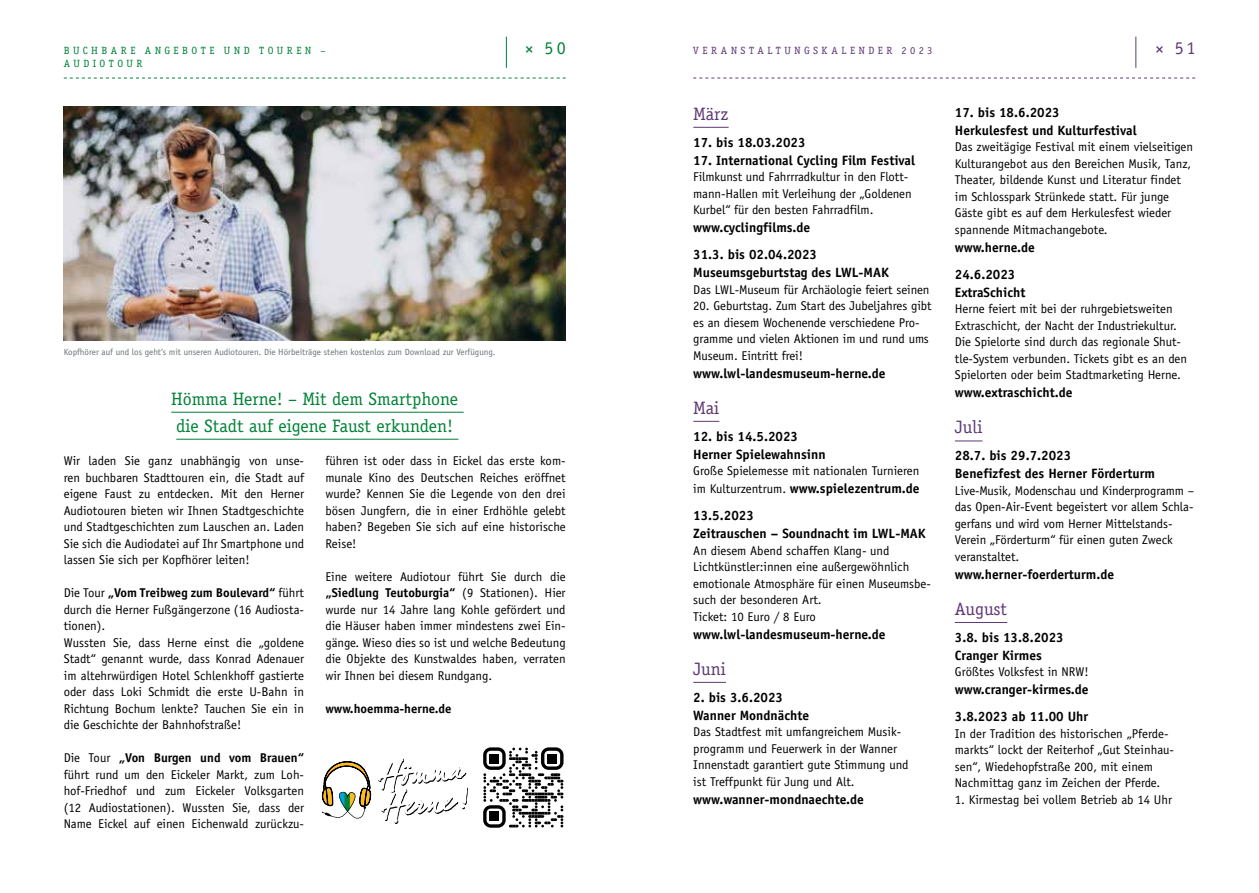
<style>
.page{position:relative;width:1259px;height:893px;background:#fff}
.page>*{position:absolute;margin:0;border:0;box-sizing:border-box;transform-origin:0 0}
.t1{font:18px/27px "Officina Serif";color:#008237}
.t2{font:18px "Officina Serif";color:#5e3876}
.t3{font:18px "Officina Sans";color:#008237}
.t4{font:18px "Officina Sans";color:#5e3876}
.t5{font:700 13.5px/18px "Officina Sans";color:#000}
.t6{font:12.75px/16.5px "Officina Sans";color:#000}
.t7{font:700 12.75px "Officina Sans";color:#000}
.t8{font:10.5px/12.6px "Officina Serif";letter-spacing:.33em;color:#008237}
.t9{font:10.5px "Officina Serif";letter-spacing:.34em;color:#5e3876}
.t10{font:9px "Officina Sans";color:#667478}
.s1{font-weight:700}
.s2{font-weight:400;font-size:12.75px}
</style>
<div class="page">
<svg style="left:64px;top:78px;width:502px;height:1px"></svg>
<hr style="left:506px;top:37px;width:1px;height:31px;background:#008237">
<svg style="left:693px;top:78px;width:502px;height:1px"></svg>
<hr style="left:1135px;top:37px;width:1px;height:31px;background:#5e3876">
<img style="left:64px;top:106px;width:502px;height:234px">
<svg style="left:483px;top:747px;width:80px;height:81px"></svg>
<div style="left:489px;top:754px;width:10px;height:9px;background:#000"></div>
<div style="left:547px;top:754px;width:10px;height:9px;background:#000"></div>
<div style="left:489px;top:812px;width:10px;height:9px;background:#000"></div>
<svg style="left:321px;top:758px;width:147px;height:66px"></svg>
<hr style="left:171px;top:412px;width:292px;height:1px;background:#008237">
<hr style="left:176px;top:439px;width:282px;height:1px;background:#008237">
<hr style="left:693px;top:127px;width:35px;height:1px;background:#5e3876">
<svg style="left:693px;top:421px;width:26px;height:1px"></svg>
<hr style="left:693px;top:682px;width:33px;height:1px;background:#5e3876">
<svg style="left:955px;top:441px;width:27px;height:1px"></svg>
<hr style="left:955px;top:622px;width:52px;height:1px;background:#5e3876">
<p class="t8" style="left:64px;top:44px;width:263px">BUCHBARE ANGEBOTE UND TOUREN –<br>AUDIOTOUR</p>
<h1 class="t3" style="left:525px;top:37px;width:43px">× 50</h1>
<p class="t10" style="left:64px;top:347px;width:433px">Kopfhörer auf und los geht‘s mit unseren Audiotouren. Die Hörbeiträge stehen kostenlos zum Download zur Verfügung.</p>
<h1 class="t1" style="left:171px;top:385px;width:289px">Hömma Herne! – Mit dem Smartphone die Stadt auf eigene Faust erkunden!</h1>
<p class="t6" style="left:64px;top:453px;width:242px;text-align:justify">Wir laden Sie ganz unabhängig von unse&shy;ren buchbaren Stadttouren ein, die Stadt auf eigene Faust zu entdecken. Mit den Herner Audiotouren bieten wir Ihnen Stadtgeschichte und Stadtgeschichten zum Lauschen an. Laden Sie sich die Audiodatei auf Ihr Smartphone und lassen Sie sich per Kopfhörer leiten!</p>
<p class="t6" style="left:64px;top:585px;width:242px">Die Tour <span class="s1">„Vom Treibweg zum Boulevard“</span> führt durch die Herner Fußgängerzone (16 Audiosta&shy;tionen).<br>Wussten Sie, dass Herne einst die „goldene Stadt“ genannt wurde, dass Konrad Adenauer im altehrwürdigen Hotel Schlenkhoff gastierte oder dass Loki Schmidt die erste U-Bahn in Richtung Bochum lenkte? Tauchen Sie ein in die Geschichte der Bahnhofstraße!</p>
<p class="t6" style="left:64px;top:750px;width:242px;text-align:justify">Die Tour <span class="s1">„Von Burgen und vom Brauen“ </span>führt rund um den Eickeler Markt, zum Loh&shy;hof-Friedhof und zum Eickeler Volksgarten (12 Audiostationen). Wussten Sie, dass der Name Eickel auf einen Eichenwald zurückzu-</p>
<p class="t6" style="left:325px;top:453px;width:242px;text-align:justify">führen ist oder dass in Eickel das erste kom&shy;munale Kino des Deutschen Reiches eröffnet wurde? Kennen Sie die Legende von den drei bösen Jungfern, die in einer Erdhöhle gelebt haben? Begeben Sie sich auf eine historische Reise!</p>
<p class="t6" style="left:325px;top:568px;width:242px;text-align:justify">Eine weitere Audiotour führt Sie durch die <span class="s1">„Siedlung Teutoburgia“</span> (9 Stationen). Hier wurde nur 14 Jahre lang Kohle gefördert und die Häuser haben immer mindestens zwei Ein&shy;gänge. Wieso dies so ist und welche Bedeutung die Objekte des Kunstwaldes haben, verraten wir Ihnen bei diesem Rundgang.</p>
<p class="t7" style="left:325px;top:701px;width:128px">www.hoemma-herne.de</p>
<p class="t9" style="left:693px;top:45px;width:241px">VERANSTALTUNGSKALENDER 2023</p>
<h1 class="t4" style="left:1155px;top:37px;width:42px">× 51</h1>
<h1 class="t2" style="left:693px;top:103px;width:37px">März</h1>
<p class="t5" style="left:693px;top:133px;width:114px">17. bis 18.03.2023</p>
<p class="t5" style="left:693px;top:151px;width:223px">17. International Cycling Film Festival</p>
<p class="t6" style="left:693px;top:169px;width:220px">Filmkunst und Fahrrradkultur in den Flott&shy;mann-Hallen mit Verleihung der „Goldenen<br>Kurbel“ für den besten Fahrradfilm.</p>
<p class="t5" style="left:693px;top:214px;width:125px;line-height:27px">www.cyclingfilms.de<br>31.3. bis 02.04.2023</p>
<p class="t5" style="left:693px;top:264px;width:197px">Museumsgeburtstag des LWL-MAK</p>
<p class="t6" style="left:693px;top:281px;width:238px">Das LWL-Museum für Archäologie feiert seinen</p>
<p class="t6" style="left:693px;top:298px;width:240px">20. Geburtstag. Zum Start des Jubeljahres gibt es an diesem Wochenende verschiedene Pro&shy;gramme und vielen Aktionen im und rund ums Museum. Eintritt frei!</p>
<p class="t5" style="left:693px;top:364px;width:194px">www.lwl-landesmuseum-herne.de</p>
<h1 class="t2" style="left:693px;top:397px;width:28px">Mai</h1>
<p class="t5" style="left:693px;top:427px;width:134px">12. bis 14.5.2023<br>Herner Spielewahnsinn</p>
<p class="t6" style="left:693px;top:463px;width:228px">Große Spielemesse mit nationalen Turnieren</p>
<p class="t5" style="left:693px;top:475px;width:228px;line-height:27px"><span class="s2">im Kulturzentrum.</span> www.spielezentrum.de<br>13.5.2023</p>
<p class="t5" style="left:693px;top:525px;width:234px">Zeitrauschen – Soundnacht im LWL-MAK</p>
<p class="t6" style="left:693px;top:542px;width:239px">An diesem Abend schaffen Klang- und Lichtkünstler:innen eine außergewöhnlich emotionale Atmosphäre für einen Museumsbe&shy;such der besonderen Art.<br>Ticket: 10 Euro / 8 Euro</p>
<p class="t5" style="left:693px;top:625px;width:194px">www.lwl-landesmuseum-herne.de</p>
<h1 class="t2" style="left:693px;top:658px;width:34px">Juni</h1>
<p class="t5" style="left:693px;top:688px;width:117px">2. bis 3.6.2023<br>Wanner Mondnächte</p>
<p class="t6" style="left:693px;top:724px;width:217px">Das Stadtfest mit umfangreichem Musik&shy;programm und Feuerwerk in der Wanner Innenstadt garantiert gute Stimmung und ist Treffpunkt für Jung und Alt.</p>
<p class="t5" style="left:693px;top:790px;width:172px">www.wanner-mondnaechte.de</p>
<p class="t5" style="left:955px;top:103px;width:183px">17. bis 18.6.2023<br>Herkulesfest und Kulturfestival</p>
<p class="t6" style="left:955px;top:139px;width:240px">Das zweitägige Festival mit einem vielseitigen Kulturangebot aus den Bereichen Musik, Tanz, Theater, bildende Kunst und Literatur findet im Schlosspark Strünkede statt. Für junge Gäste gibt es auf dem Herkulesfest wieder spannende Mitmachangebote.</p>
<p class="t5" style="left:955px;top:234px;width:82px;line-height:27px">www.herne.de<br>24.6.2023</p>
<p class="t5" style="left:955px;top:283px;width:72px">ExtraSchicht</p>
<p class="t6" style="left:955px;top:301px;width:234px">Herne feiert mit bei der ruhrgebietsweiten Extraschicht, der Nacht der Industriekultur.<br>Die Spielorte sind durch das regionale Shut&shy;tle-System verbunden. Tickets gibt es an den Spielorten oder beim Stadtmarketing Herne.</p>
<p class="t5" style="left:955px;top:384px;width:119px">www.extraschicht.de</p>
<h1 class="t2" style="left:955px;top:417px;width:29px">Juli</h1>
<p class="t5" style="left:955px;top:447px;width:202px">28.7. bis 29.7.2023<br>Benefizfest des Herner Förderturm</p>
<p class="t6" style="left:955px;top:482px;width:241px">Live-Musik, Modenschau und Kinderprogramm – das Open-Air-Event begeistert vor allem Schla&shy;gerfans und wird vom Herner Mittelstands-Verein „Förderturm“ für einen guten Zweck veranstaltet.</p>
<p class="t5" style="left:955px;top:565px;width:161px">www.herner-foerderturm.de</p>
<h1 class="t2" style="left:955px;top:598px;width:54px">August</h1>
<p class="t5" style="left:955px;top:628px;width:110px">3.8. bis 13.8.2023<br>Cranger Kirmes</p>
<p class="t6" style="left:955px;top:664px;width:135px">Größtes Volksfest in NRW!</p>
<p class="t5" style="left:955px;top:676px;width:135px;line-height:27px">www.cranger-kirmes.de<br>3.8.2023 ab 11.00 Uhr</p>
<p class="t6" style="left:955px;top:725px;width:221px">In der Tradition des historischen „Pferde&shy;markts“ lockt der Reiterhof „Gut Steinhau&shy;sen“, Wiedehopfstraße 200, mit einem Nachmittag ganz im Zeichen der Pferde.</p>
<p class="t6" style="left:955px;top:791px;width:219px">1. Kirmestag bei vollem Betrieb ab 14 Uhr</p>
</div>
